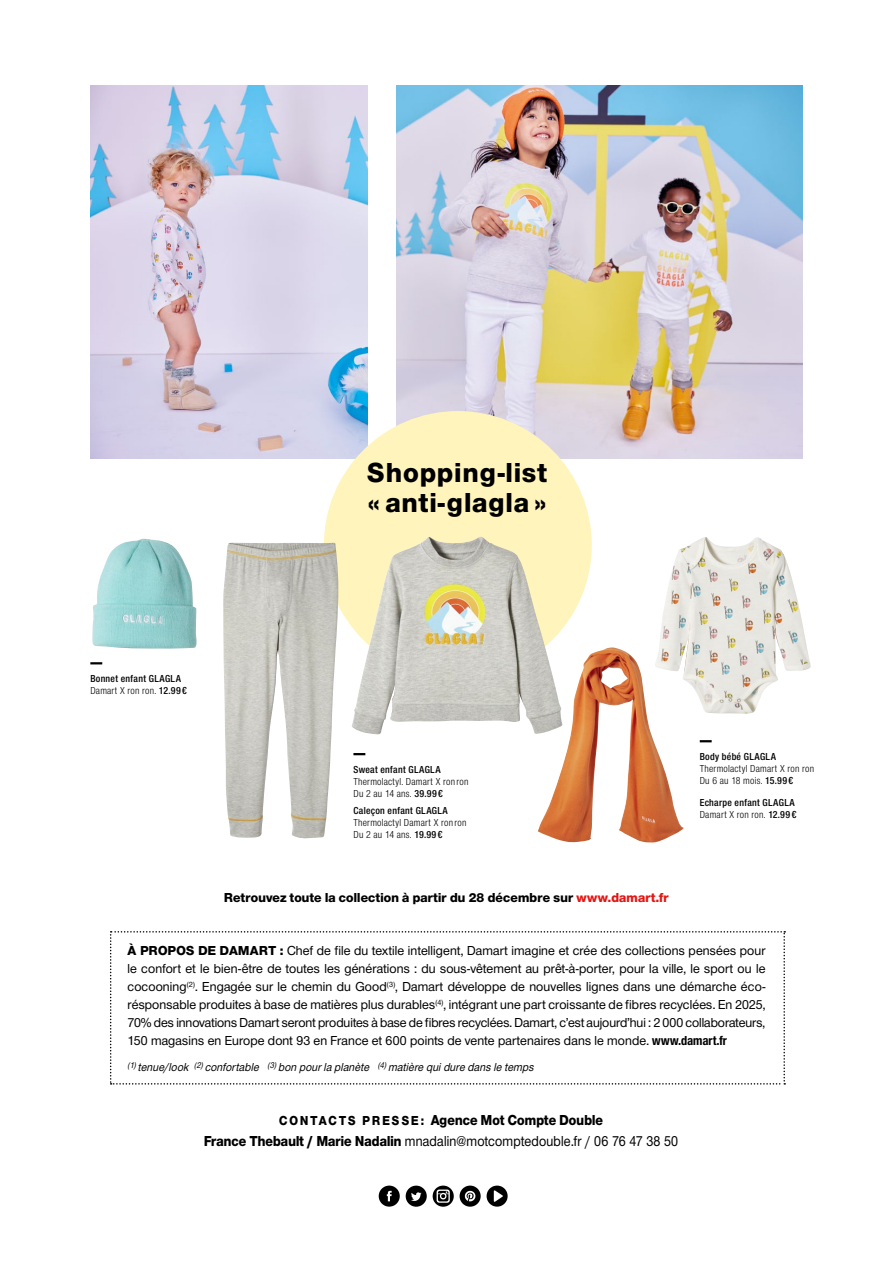
<style>
.page{position:relative;width:893px;height:1263px;background:#fff}
.page>*{position:absolute;margin:0;border:0;box-sizing:border-box;transform-origin:0 0}
.t1{font:28.5px/30px "Nimbus San Nov Hea";letter-spacing:.03em;color:#000}
.t2{font:500 15px "Nimbus Sans Novus DOT";letter-spacing:.02em;color:#000;scale:.9 1}
.t3{font:15px "Nimbus Sans Novus DOT Hea";letter-spacing:.01em;color:#000;scale:.9 1}
.t4{font:500 13.5px/18px "Nimbus Sans Novus DOT";letter-spacing:.015em;color:#000;text-align:justify}
.t5{font:13.5px "Nimbus Sans Novus DOT Hea";letter-spacing:.015em;color:#000}
.t6{font:italic 500 12px "Nimbus Sans Novus DOT";color:#000;scale:.92 1}
.t7{font:10.5px/12px "Nimbus San Nov Con";letter-spacing:.025em;color:#000}
.t8{font:10.5px "Nimbus San Nov Con Sem Bol";letter-spacing:.025em;color:#000}
.s1{font-family:"Nimbus San Nov Con Sem Bol"}
.s2{color:#e41513}
.s3{font-family:"Nimbus Sans Novus DOT Hea";font-weight:400}
.s4{font-family:"Nimbus Sans Novus DOT Bol Con";font-weight:400}
.s5{font-size:13.5px}
</style>
<div class="page">
<img style="left:90px;top:85px;width:277px;height:374px">
<img style="left:397px;top:85px;width:406px;height:374px">
<svg style="left:700px;top:740px;width:12px;height:2px"></svg>
<svg style="left:90px;top:662px;width:12px;height:2px"></svg>
<svg style="left:379px;top:1185px;width:129px;height:22px"></svg>
<svg style="left:110px;top:931px;width:675px;height:153px"></svg>
<svg style="left:353px;top:753px;width:12px;height:2px"></svg>
<div style="left:324px;top:411px;width:268px;height:268px;background:#fff5bc;border-radius:50%"></div>
<img style="left:659px;top:537px;width:152px;height:176px">
<img style="left:92px;top:539px;width:105px;height:110px">
<img style="left:351px;top:536px;width:211px;height:199px">
<img style="left:537px;top:647px;width:147px;height:196px">
<img style="left:223px;top:542px;width:115px;height:296px">
<h1 class="t1" style="left:367px;top:457px;width:181px">Shopping-list « anti-glagla »</h1>
<p class="t8" style="left:90px;top:673px;width:92px">Bonnet enfant GLAGLA</p>
<p class="t7" style="left:90px;top:685px;width:98px">Damart X ron ron. <span class="s1">12.99 €</span></p>
<p class="t8" style="left:353px;top:763px;width:89px">Sweat enfant GLAGLA</p>
<p class="t7" style="left:353px;top:776px;width:117px">Thermolactyl. Damart X ron ron<br>Du 2 au 14 ans. <span class="s1">39.99 €</span></p>
<p class="t8" style="left:353px;top:805px;width:96px">Caleçon enfant GLAGLA</p>
<p class="t7" style="left:353px;top:817px;width:114px">Thermolactyl Damart X ron ron<br>Du 2 au 14 ans. <span class="s1">19.99 €</span></p>
<p class="t5" style="left:224px;top:890px;width:446px">Retrouvez toute la collection à partir du 28 décembre sur <span class="s2">www.damart.fr</span></p>
<p class="t8" style="left:700px;top:751px;width:78px">Body bébé GLAGLA</p>
<p class="t7" style="left:700px;top:763px;width:116px">Thermolactyl Damart X ron ron<br>Du 6 au 18 mois. <span class="s1">15.99 €</span></p>
<p class="t8" style="left:700px;top:796px;width:96px">Echarpe enfant GLAGLA</p>
<p class="t7" style="left:700px;top:808px;width:98px">Damart X ron ron. <span class="s1">12.99 €</span></p>
<p class="t4" style="left:128px;top:942px;width:639px"><span class="s3">À PROPOS DE DAMART :</span> Chef de file du textile intelligent, Damart imagine et crée des collections pensées pour le confort et le bien-être de toutes les générations : du sous-vêtement au prêt-à-porter, pour la ville, le sport ou le cocooning<sup>(2)</sup>. Engagée sur le chemin du Good<sup>(3)</sup>, Damart développe de nouvelles lignes dans une démarche éco&shy;résponsable produites à base de matières plus durables<sup>(4)</sup>, intégrant une part croissante de fibres recyclées. En 2025, 70% des innovations Damart seront produites à base de fibres recyclées. Damart, c’est aujourd’hui : 2 000 collaborateurs, 150 magasins en Europe dont 93 en France et 600 points de vente partenaires dans le monde. <span class="s4">www.damart.fr</span></p>
<p class="t6" style="left:128px;top:1060px;width:446px"><sup>(1)</sup> tenue/look <sup>(2)</sup> confortable <sup>(3)</sup> bon pourla planète <sup>(4)</sup> matière quidure dansle temps</p>
<p class="t3" style="left:279px;top:1111px;width:362px"><span class="s5">C O N TAC T S PR E S S E :</span> Agence Mot Compte Double</p>
<p class="t2" style="left:204px;top:1132px;width:528px"><span class="s3">France Thebault / Marie Nadalin</span> mnadalin@motcomptedouble.fr / 06 76 47 38 50</p>
</div>
